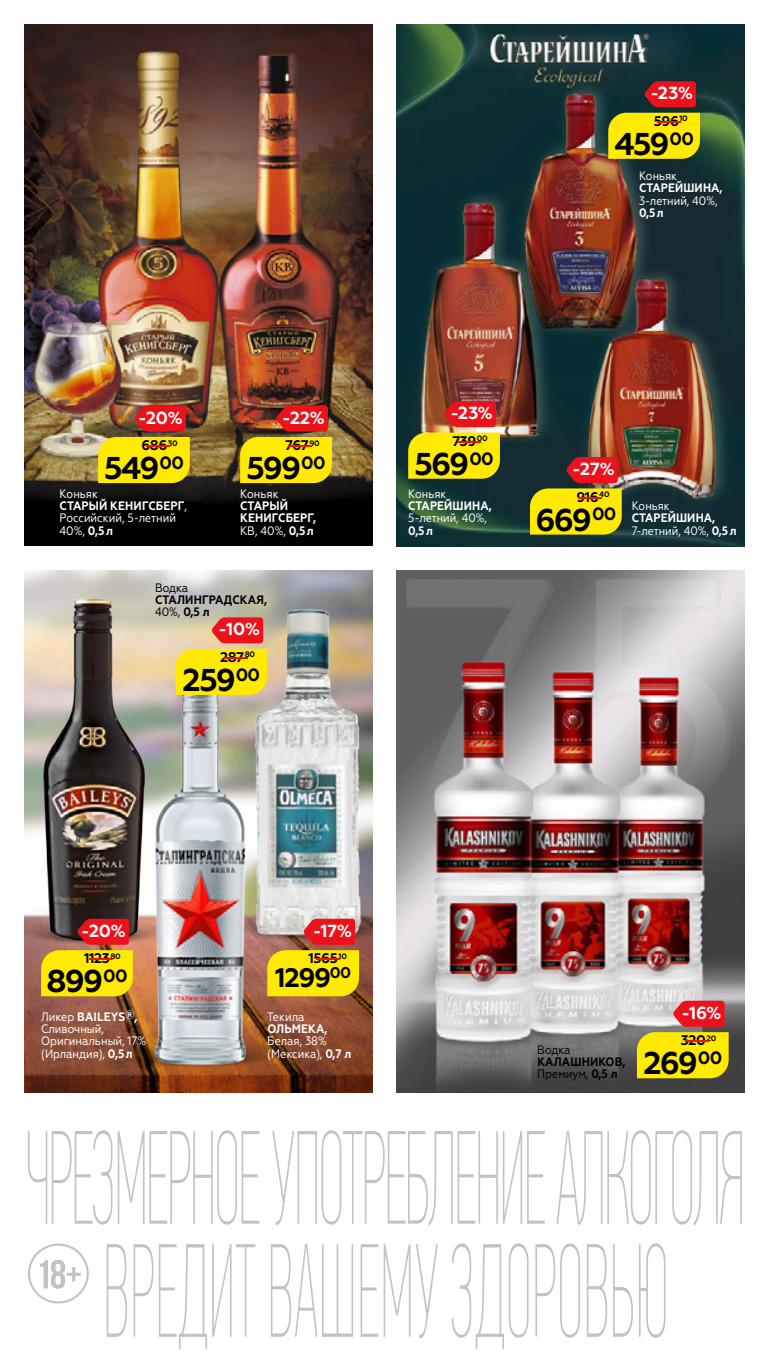
<style>
.page{position:relative;width:769px;height:1365px;background:#fff}
.page>*{position:absolute;margin:0;border:0;box-sizing:border-box;transform-origin:0 0}
.t1{font:700 31.5px "Geometria";letter-spacing:-.06em;color:#000}
.t2{font:700 26.78px "Geometria";color:#000}
.t3{font:700 17.5px "Geometria";color:#fff}
.t4{font:700 14px "Geometria";letter-spacing:-.03em;color:#000}
.t5{font:700 14px "Geometria";color:#ed111c;scale:5.5 1}
.t6{font:12.25px/12.2px "Geometria Narrow";color:#fff}
.t7{font:700 12.25px/12.2px "Geometria Narrow";letter-spacing:.01em;color:#000}
.t8{font:700 12.25px/12.2px "Geometria Narrow";letter-spacing:.01em;color:#fff}
.t9{font:700 7.88px "Geometria";letter-spacing:-.03em;color:#000}
.s1{font-weight:700}
.s2{font-weight:400}
</style>
<div class="page">
<img style="left:25px;top:25px;width:347px;height:521px">
<svg style="left:134px;top:405px;width:52px;height:26px"></svg>
<div style="left:98px;top:437px;width:92px;height:46px;background:#ffea00"></div>
<svg style="left:276px;top:405px;width:52px;height:26px"></svg>
<div style="left:240px;top:437px;width:92px;height:46px;background:#ffea00"></div>
<img style="left:397px;top:25px;width:347px;height:521px">
<svg style="left:530px;top:457px;width:92px;height:77px;background:#c49513"></svg>
<img style="left:408px;top:401px;width:92px;height:77px">
<svg style="left:644px;top:81px;width:52px;height:26px"></svg>
<div style="left:608px;top:113px;width:92px;height:46px;background:#ffea00"></div>
<img style="left:25px;top:570px;width:347px;height:521px">
<img style="left:25px;top:890px;width:114px;height:55px">
<img style="left:32px;top:593px;width:120px;height:351px">
<img style="left:236px;top:601px;width:136px;height:341px">
<img style="left:49px;top:1005px;width:302px;height:64px">
<img style="left:139px;top:681px;width:126px;height:391px">
<svg style="left:303px;top:918px;width:52px;height:26px"></svg>
<div style="left:267px;top:950px;width:92px;height:46px;background:#ffea00"></div>
<svg style="left:77px;top:918px;width:52px;height:26px"></svg>
<svg style="left:41px;top:950px;width:92px;height:46px;background:#fbe503"></svg>
<svg style="left:175px;top:617px;width:92px;height:77px;background:#f3bd31"></svg>
<img style="left:397px;top:570px;width:347px;height:521px">
<svg style="left:673px;top:1000px;width:52px;height:26px"></svg>
<div style="left:637px;top:1032px;width:92px;height:46px;background:#ffea00"></div>
<svg style="left:107px;top:1243px;width:558px;height:105px"></svg>
<svg style="left:28px;top:1130px;width:714px;height:95px"></svg>
<div style="left:28px;top:1243px;width:61px;height:60px;border:2px solid #c3c2c2;border-radius:50%"></div>
<svg style="left:40px;top:1259px;width:41px;height:29px"></svg>
<p class="t3" style="left:650px;top:83px;width:44px">-23%</p>
<p class="t1" style="left:614px;top:125px;width:81px">459<sup>00</sup></p>
<p class="t9" style="left:679px;top:114px;width:10px">10</p>
<p class="t4" style="left:654px;top:113px;width:27px">596</p>
<p class="t5" style="left:649px;top:113px;width:9px">-</p>
<p class="t6" style="left:639px;top:170px;width:85px">Коньяк<br><span class="s1">СТАРЕЙШИНА,<br></span>3-летний, 40%,<br><span class="s1">0,5 л</span></p>
<p class="t3" style="left:138px;top:407px;width:46px">-20%</p>
<p class="t1" style="left:104px;top:449px;width:81px">549<sup>00</sup></p>
<p class="t9" style="left:168px;top:438px;width:11px">30</p>
<p class="t4" style="left:141px;top:437px;width:27px">686</p>
<p class="t5" style="left:139px;top:437px;width:9px">-</p>
<p class="t3" style="left:282px;top:407px;width:44px">-22%</p>
<p class="t1" style="left:246px;top:449px;width:81px">599<sup>00</sup></p>
<p class="t9" style="left:309px;top:438px;width:12px">90</p>
<p class="t4" style="left:285px;top:437px;width:25px">767</p>
<p class="t5" style="left:281px;top:437px;width:9px">-</p>
<p class="t3" style="left:450px;top:402px;width:44px">-23%</p>
<p class="t1" style="left:415px;top:445px;width:81px">569<sup>00</sup></p>
<p class="t9" style="left:477px;top:434px;width:12px">00</p>
<p class="t4" style="left:452px;top:432px;width:25px">739</p>
<p class="t5" style="left:449px;top:432px;width:9px">-</p>
<p class="t6" style="left:60px;top:487px;width:129px">Коньяк<br><span class="s1">СТАРЫЙ КЕНИГСБЕРГ</span>,<br>Российский, 5-летний<br>40%, <span class="s1">0,5 л</span></p>
<p class="t8" style="left:240px;top:487px;width:78px"><span class="s2">Коньяк<br></span>СТАРЫЙ<br>КЕНИГСБЕРГ,<br><span class="s2">КВ, 40%,</span> 0,5 л</p>
<p class="t6" style="left:408px;top:487px;width:85px">Коньяк<br><span class="s1">СТАРЕЙШИНА,<br></span>5-летний, 40%,<br><span class="s1">0,5 л</span></p>
<p class="t7" style="left:155px;top:581px;width:114px"><span class="s2">Водка<br></span>СТАЛИНГРАДСКАЯ,<br><span class="s2">40%,</span> 0,5 л</p>
<p class="t3" style="left:218px;top:619px;width:43px">-10%</p>
<p class="t1" style="left:183px;top:661px;width:79px">259<sup>00</sup></p>
<p class="t9" style="left:245px;top:650px;width:12px">80</p>
<p class="t4" style="left:220px;top:648px;width:26px">287</p>
<p class="t5" style="left:216px;top:648px;width:9px">-</p>
<p class="t3" style="left:572px;top:458px;width:44px">-27%</p>
<p class="t1" style="left:535px;top:501px;width:82px">669<sup>00</sup></p>
<p class="t9" style="left:599px;top:489px;width:12px">40</p>
<p class="t4" style="left:576px;top:488px;width:24px">916</p>
<p class="t5" style="left:571px;top:488px;width:9px">-</p>
<p class="t6" style="left:632px;top:499px;width:106px">Коньяк<br><span class="s1">СТАРЕЙШИНА,<br></span>7-летний, 40%, <span class="s1">0,5 л</span></p>
<p class="t3" style="left:81px;top:920px;width:46px">-20%</p>
<p class="t1" style="left:47px;top:962px;width:83px">899<sup>00</sup></p>
<p class="t9" style="left:110px;top:951px;width:12px">80</p>
<p class="t4" style="left:84px;top:950px;width:27px">1123</p>
<p class="t5" style="left:82px;top:950px;width:9px">-</p>
<p class="t3" style="left:313px;top:920px;width:41px">-17%</p>
<p class="t2" style="left:275px;top:961px;width:77px">1299<sup>00</sup></p>
<p class="t9" style="left:338px;top:951px;width:10px">10</p>
<p class="t4" style="left:308px;top:950px;width:31px">1565</p>
<p class="t5" style="left:308px;top:950px;width:9px">-</p>
<p class="t6" style="left:41px;top:1010px;width:107px">Ликер <span class="s1">BAILEYS®,<br></span>Сливочный,<br>Оригинальный, 17% (Ирландия), <span class="s1">0,5 л</span></p>
<p class="t6" style="left:267px;top:1010px;width:86px">Текила<br><span class="s1">ОЛЬМЕКА,<br></span>Белая, 38% (Мексика), <span class="s1">0,7 л</span></p>
<p class="t7" style="left:537px;top:1043px;width:90px"><span class="s2">Водка<br></span>КАЛАШНИКОВ,<br><span class="s2">Премиум,</span> 0,5 л</p>
<p class="t3" style="left:681px;top:1002px;width:42px">-16%</p>
<p class="t1" style="left:643px;top:1044px;width:80px">269<sup>00</sup></p>
<p class="t4" style="left:681px;top:1031px;width:37px">320<sup>20</sup></p>
<p class="t5" style="left:678px;top:1032px;width:9px">-</p>
</div>
